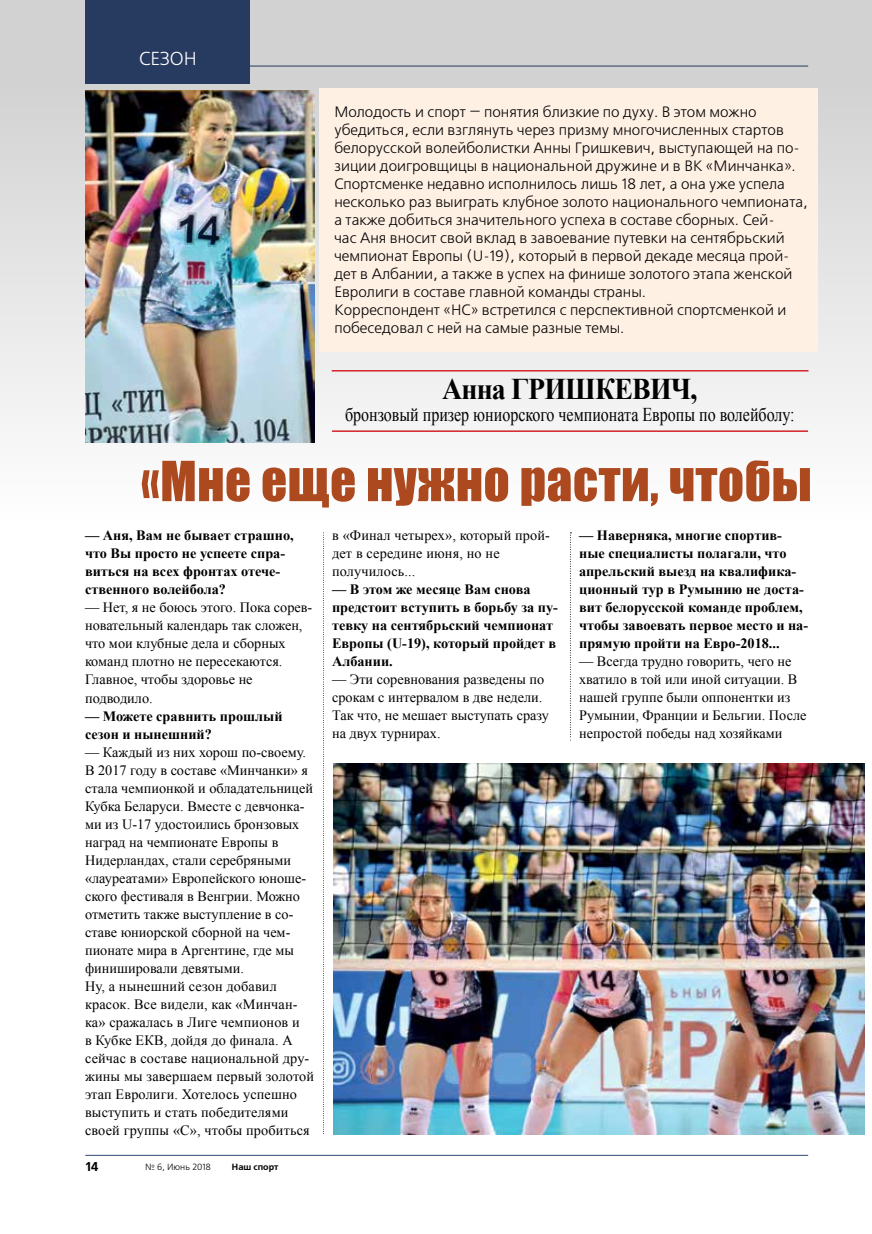
<style>
.page{position:relative;width:872px;height:1234px;background:#fff}
.page>*{position:absolute;margin:0;border:0;box-sizing:border-box;transform-origin:0 0}
.t1{font:51px "Impact";letter-spacing:.01em;color:#ac491f}
.t2{font:700 30px "Times New Roman";letter-spacing:-.03em;color:#000;scale:.93 1}
.t3{font:19.5px "Times New Roman";color:#000;scale:.82 1}
.t4{font:18.75px "Free Set C";color:#fff}
.t5{font:15px/18px "Free Set C";color:#000}
.t6{font:14.25px/18px "Times New Roman";color:#000}
.t7{font:700 14.25px/18px "Times New Roman";color:#000}
.t8{font:700 12.75px "Free Set C";color:#000}
.t9{font:9px "Free Set C";color:#000}
.t10{font:700 9px "Free Set C";color:#000}
</style>
<div class="page">
<hr style="left:85px;top:1154px;width:723px;height:1px;background:#304774">
<svg style="left:1px;top:0;width:871px;height:443px;fill:#dad9d9"></svg>
<hr style="left:332px;top:370px;width:476px;height:1px;background:#d2232a">
<hr style="left:332px;top:430px;width:476px;height:2px;background:#d2232a">
<div style="left:318px;top:88px;width:499px;height:263px;background:#fff0e4"></div>
<img style="left:85px;top:90px;width:229px;height:352px">
<img style="left:333px;top:763px;width:532px;height:370px">
<svg style="left:323px;top:532px;width:1px;height:602px"></svg>
<svg style="left:570px;top:532px;width:1px;height:208px"></svg>
<h3 class="t4" style="left:139px;top:49px;width:59px">СЕЗОН</h3>
<p class="t5" style="left:334px;top:104px;width:475px">Молодость и спорт — понятия близкие по духу. В этом можно убедиться, если взглянуть через призму многочисленных стартов белорусской волейболистки Анны Гришкевич, выступающей на по&shy;зиции доигровщицы в национальной дружине и в ВК «Минчанка».<br>Спортсменке недавно исполнилось лишь 18 лет, а она уже успела несколько раз выиграть клубное золото национального чемпионата, а также добиться значительного успеха в составе сборных. Сей-<br>час Аня вносит свой вклад в завоевание путевки на сентябрьский чемпионат Европы (U-19), который в первой декаде месяца прой&shy;дет в Албании, а также в успех на финише золотого этапа женской Евролиги в составе главной команды страны.<br>Корреспондент «НС» встретился с перспективной спортсменкой и побеседовал с ней на самые разные темы.</p>
<h2 class="t2" style="left:442px;top:368px;width:276px">Анна ГРИШКЕВИЧ,</h2>
<h3 class="t3" style="left:345px;top:402px;width:550px">бронзовый призер юниорского чемпионата Европы по волейболу:</h3>
<h1 class="t1" style="left:141px;top:441px;width:672px">«Мне еще нужно расти, чтобы</h1>
<p class="t7" style="left:85px;top:526px;width:210px">— Аня, Вам не бывает страшно, что Вы просто не успеете спра&shy;виться на всех фронтах отече&shy;ственного волейбола?</p>
<p class="t6" style="left:85px;top:598px;width:229px">— Нет, я не боюсь этого. Пока сорев&shy;новательный календарь так сложен, что мои клубные дела и сборных команд плотно не пересекаются.<br>Главное, чтобы здоровье не подводило.</p>
<p class="t7" style="left:85px;top:706px;width:199px">— Можете сравнить прошлый сезон и нынешний?</p>
<p class="t6" style="left:85px;top:742px;width:230px">— Каждый из них хорош по-своему.<br>В 2017 году в составе «Минчанки» я стала чемпионкой и обладательницей<br>Кубка Беларуси. Вместе с девчонка&shy;ми из U-17 удостоились бронзовых наград на чемпионате Европы в<br>Нидерландах, стали серебряными «лауреатами» Европейского юноше&shy;ского фестиваля в Венгрии. Можно отметить также выступление в со&shy;ставе юниорской сборной на чем&shy;пионате мира в Аргентине, где мы финишировали девятыми.<br>Ну, а нынешний сезон добавил красок. Все видели, как «Минчан&shy;ка» сражалась в Лиге чемпионов и<br>в Кубке ЕКВ, дойдя до финала. А сейчас в составе национальной дру&shy;жины мы завершаем первый золотой этап Евролиги. Хотелось успешно выступить и стать победителями своей группы «С», чтобы пробиться</p>
<p class="t8" style="left:85px;top:1158px;width:15px">14</p>
<p class="t9" style="left:145px;top:1161px;width:68px">№ 6, Июнь 2018</p>
<p class="t10" style="left:232px;top:1161px;width:48px">Наш спорт</p>
<p class="t6" style="left:332px;top:526px;width:219px">в «Финал четырех», который прой&shy;дет в середине июня, но не получилось...</p>
<p class="t7" style="left:332px;top:580px;width:227px">— В этом же месяце Вам снова предстоит вступить в борьбу за пу&shy;тевку на сентябрьский чемпионат<br>Европы (U-19), который пройдет в<br>Албании.</p>
<p class="t6" style="left:332px;top:670px;width:218px">— Эти соревнования разведены по срокам с интервалом в две недели.<br>Так что, не мешает выступать сразу на двух турнирах.</p>
<p class="t7" style="left:579px;top:526px;width:230px">— Наверняка, многие спортив&shy;ные специалисты полагали, что апрельский выезд на квалифика&shy;ционный тур в Румынию не доста&shy;вит белорусской команде проблем, чтобы завоевать первое место и на&shy;прямую пройти на Евро-2018...</p>
<p class="t6" style="left:579px;top:652px;width:229px">— Всегда трудно говорить, чего не хватило в той или иной ситуации. В нашей группе были оппонентки из<br>Румынии, Франции и Бельгии. После непростой победы над хозяйками</p>
</div>
